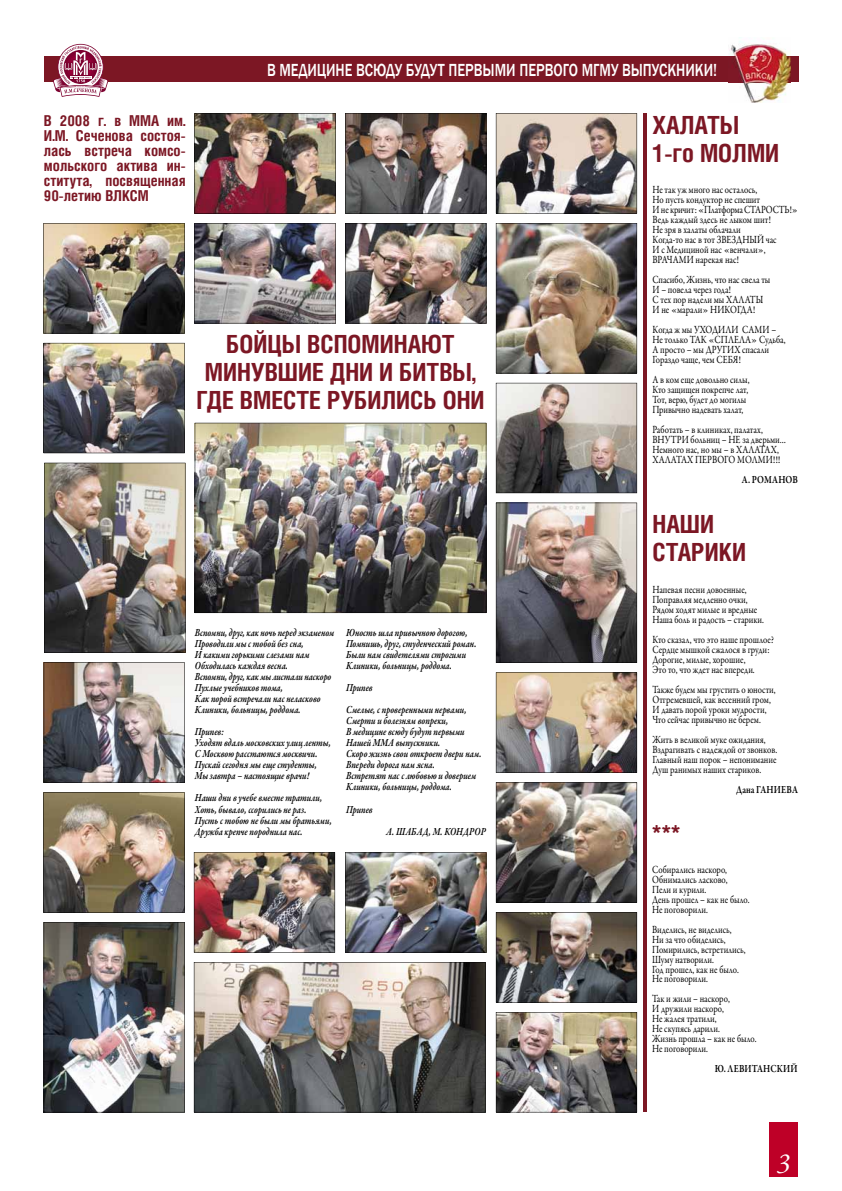
<style>
.page{position:relative;width:842px;height:1191px;background:#fff}
.page>*{position:absolute;margin:0;border:0;box-sizing:border-box;transform-origin:0 0}
.t1{font:italic 28px "Garamond Premr Pro";color:#fff}
.t2{font:700 25px/28px "Helios Cond C";color:#7c1724}
.t3{font:500 18px "Franklin Gothic";color:#fff;scale:.8 1}
.t4{font:700 15px/15px "Helios Cond C";color:#7c1724;text-align:justify}
.t5{font:11px/10px "Garamond Premr Pro";letter-spacing:-.005em;color:#000;scale:.8 1}
.t6{font:italic 600 11px/11px "Garamond Premr Pro";color:#000;scale:.8 1}
.t7{font:600 11px "Garamond Premr Pro";letter-spacing:.01em;color:#000;scale:.8 1}
</style>
<div class="page">
<div style="left:770px;top:1122px;width:28px;height:54px;background:#be0027"></div>
<div style="left:44px;top:57px;width:754px;height:25px;background:#7c1724"></div>
<img style="left:728px;top:37px;width:63px;height:66px">
<img style="left:728px;top:57px;width:63px;height:25px">
<svg style="left:53px;top:44px;width:55px;height:53px"></svg>
<img style="left:43px;top:223px;width:142px;height:110px">
<img style="left:44px;top:463px;width:141px;height:190px">
<img style="left:496px;top:223px;width:141px;height:150px">
<img style="left:43px;top:343px;width:142px;height:110px">
<img style="left:496px;top:912px;width:141px;height:90px">
<img style="left:194px;top:223px;width:142px;height:100px">
<img style="left:345px;top:113px;width:141px;height:100px">
<img style="left:345px;top:223px;width:141px;height:100px">
<img style="left:496px;top:113px;width:141px;height:100px">
<img style="left:44px;top:662px;width:141px;height:121px">
<img style="left:496px;top:1012px;width:141px;height:100px">
<img style="left:496px;top:672px;width:141px;height:101px">
<img style="left:345px;top:852px;width:141px;height:100px">
<img style="left:496px;top:782px;width:141px;height:120px">
<img style="left:195px;top:423px;width:291px;height:190px">
<svg style="left:496px;top:383px;width:141px;height:110px;background:#8f8985"></svg>
<img style="left:43px;top:792px;width:142px;height:120px">
<img style="left:496px;top:502px;width:141px;height:161px">
<img style="left:194px;top:852px;width:141px;height:100px">
<hr style="left:643px;top:113px;width:3px;height:999px;background:#7c1724">
<img style="left:194px;top:113px;width:142px;height:100px">
<img style="left:44px;top:922px;width:141px;height:190px">
<img style="left:194px;top:962px;width:291px;height:150px">
<h3 class="t3" style="left:267px;top:59px;width:564px">В МЕДИЦИНЕ ВСЮДУ БУДУТ ПЕРВЫМИ ПЕРВОГО МГМУ ВЫПУСКНИКИ!</h3>
<h3 class="t4" style="left:44px;top:112px;width:143px">В 2008 г. в ММА им.<br>И.М. Сеченова состоя&shy;лась встреча комсо&shy;мольского актива ин&shy;ститута, посвященная 90-летию ВЛКСМ</h3>
<h2 class="t2" style="left:196px;top:330px;width:290px;text-align:center">БОЙЦЫ ВСПОМИНАЮТ<br>МИНУВШИЕ ДНИ И БИТВЫ,<br>ГДЕ ВМЕСТЕ РУБИЛИСЬ ОНИ</h2>
<p class="t6" style="left:195px;top:628px;width:176px">Вспомни, друг, как ночь перед экзаменом<br>Проводили мы с тобой без сна,<br>И какими горькими слезами нам<br>Обходилась каждая весна.<br>Вспомни, друг, как мы листали наскоро<br>Пухлые учебников тома,<br>Как порой встречали нас неласково<br>Клиники, больницы, роддома.</p>
<p class="t6" style="left:195px;top:727px;width:171px">Припев:<br>Уходят вдаль московских улиц ленты,<br>С Москвою расстаются москвичи.<br>Пускай сегодня мы еще студенты,<br>Мы завтра – настоящие врачи!</p>
<p class="t6" style="left:195px;top:793px;width:173px">Наши дни в учебе вместе тратили,<br>Хоть, бывало, ссорились не раз.<br>Пусть с тобою не были мы братьями,<br>Дружба крепче породнила нас.</p>
<p class="t6" style="left:346px;top:628px;width:164px">Юность шла привычною дорогою,<br>Помнишь, друг, студенческий роман.<br>Были нам свидетелями строгими<br>Клиники, больницы, роддома.</p>
<p class="t6" style="left:346px;top:677px;width:152px;line-height:22px">Припев<br>Смелые, с проверенными нервами,</p>
<p class="t6" style="left:346px;top:716px;width:171px">Смерти и болезням вопреки,<br>В медицине всюду будут первыми<br>Нашей ММА выпускники.<br>Скоро жизнь свои откроет двери нам.<br>Впереди дорога нам ясна.<br>Встретят нас с любовью и доверием<br>Клиники, больницы, роддома.</p>
<p class="t6" style="left:346px;top:804px;width:35px">Припев</p>
<p class="t6" style="left:386px;top:826px;width:126px">А. ШАБАД, М. КОНДРОР</p>
<h2 class="t2" style="left:652px;top:110px;width:128px">ХАЛАТЫ<br>1-го МОЛМИ</h2>
<p class="t5" style="left:652px;top:185px;width:183px">Не так уж много нас осталось,<br>Но пусть кондуктор не спешит<br>И не кричит: «Платформа СТАРОСТЬ!»<br>Ведь каждый здесь не лыком шит!<br>Не зря в халаты облачали<br>Когда-то нас в тот ЗВЕЗДНЫЙ час<br>И с Медициной нас «венчали»,<br>ВРАЧАМИ нарекая нас!</p>
<p class="t5" style="left:652px;top:275px;width:149px">Спасибо, Жизнь, что нас свела ты<br>И – повела через года!<br>С тех пор надели мы ХАЛАТЫ<br>И не «марали» НИКОГДА!</p>
<p class="t5" style="left:652px;top:325px;width:168px">Когда ж мы УХОДИЛИ САМИ –<br>Не только ТАК «СПЛЕЛА» Судьба,<br>А просто – мы ДРУГИХ спасали<br>Гораздо чаще, чем СЕБЯ!</p>
<p class="t5" style="left:652px;top:375px;width:123px">А в ком еще довольно силы,<br>Кто защищен покрепче лат,<br>Тот, верю, будет до могилы<br>Привычно надевать халат,</p>
<p class="t5" style="left:652px;top:425px;width:169px">Работать – в клиниках, палатах,<br>ВНУТРИ больниц – НЕ за дверьми…<br>Немного нас, но мы – в ХАЛАТАХ,<br>ХАЛАТАХ ПЕРВОГО МОЛМИ!!!</p>
<p class="t7" style="left:742px;top:473px;width:72px">А. РОМАНОВ</p>
<h2 class="t2" style="left:652px;top:509px;width:95px">НАШИ<br>СТАРИКИ</h2>
<p class="t5" style="left:652px;top:584px;width:141px">Напевая песни довоенные,<br>Поправляя медленно очки,<br>Рядом ходят милые и вредные<br>Наша боль и радость – старики.</p>
<p class="t5" style="left:652px;top:634px;width:153px">Кто сказал, что это наше прошлое?<br>Сердце мышкой сжалося в груди:<br>Дорогие, милые, хорошие,<br>Это то, что ждет нас впереди.</p>
<p class="t5" style="left:652px;top:684px;width:156px">Также будем мы грустить о юности,<br>Отгремевшей, как весенний гром,<br>И давать порой уроки мудрости,<br>Что сейчас привычно не берем.</p>
<p class="t5" style="left:652px;top:734px;width:157px">Жить в великой муке ожидания,<br>Вздрагивать с надеждой от звонков.<br>Главный наш порок – непонимание<br>Душ ранимых наших стариков.</p>
<p class="t7" style="left:736px;top:782px;width:79px">Дана ГАНИЕВА</p>
<h2 class="t2" style="left:652px;top:819px;width:30px">***</h2>
<p class="t5" style="left:652px;top:864px;width:123px">Собирались наскоро,<br>Обнимались ласково,<br>Пели и курили.<br>День прошел – как не было.<br>Не поговорили.</p>
<p class="t5" style="left:652px;top:924px;width:118px">Виделись, не виделись,<br>Ни за что обиделись,<br>Помирились, встретились,<br>Шуму натворили.<br>Год прошел, как не было.<br>Не поговорили.</p>
<p class="t5" style="left:652px;top:994px;width:132px">Так и жили – наскоро,<br>И дружили наскоро,<br>Не жалея тратили,<br>Не скупясь дарили.<br>Жизнь прошла – как не было.<br>Не поговорили.</p>
<p class="t7" style="left:715px;top:1062px;width:105px">Ю. ЛЕВИТАНСКИЙ</p>
<h1 class="t1" style="left:777px;top:1146px;width:15px">3</h1>
</div>
